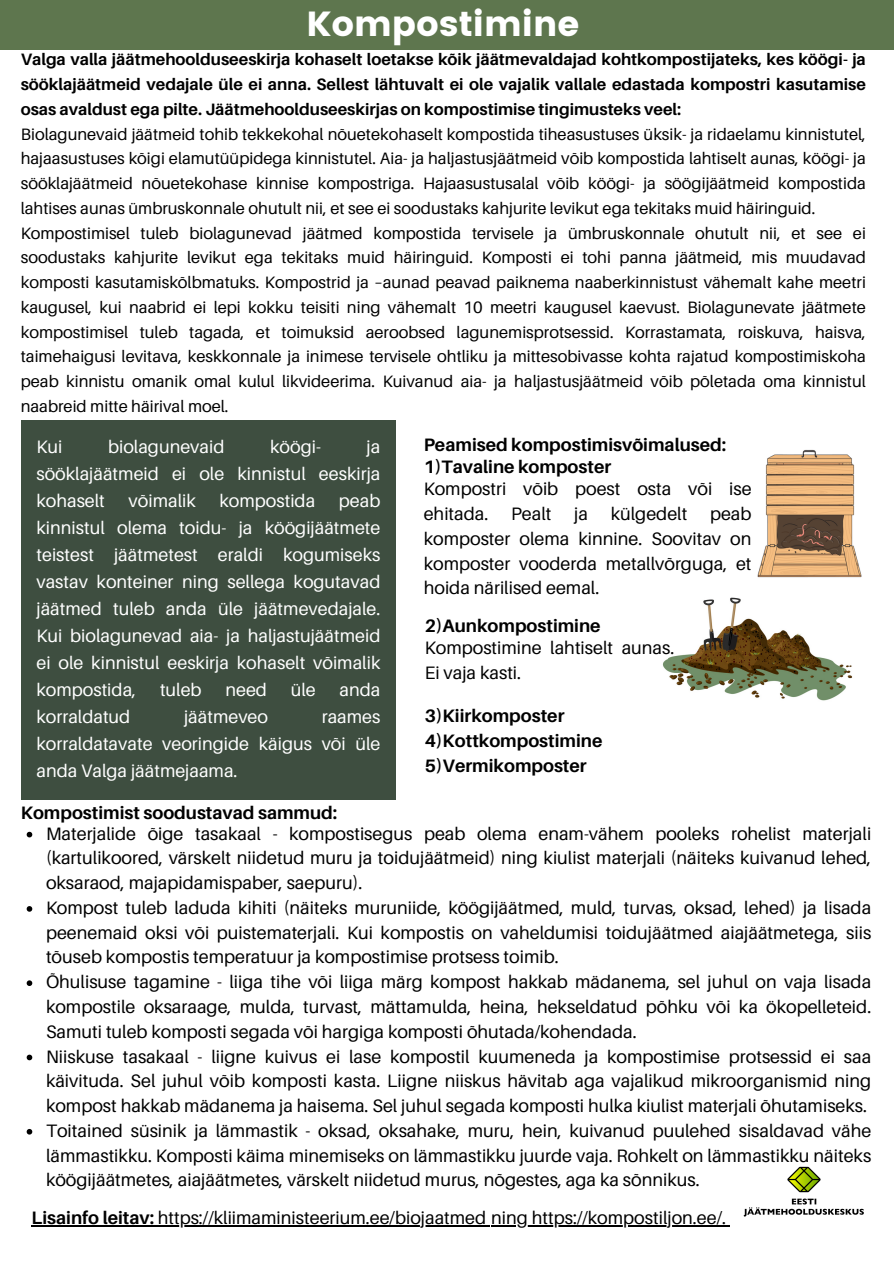
<style>
.page{position:relative;width:894px;height:1264px;background:#fff}
.page>*{position:absolute;margin:0;border:0;box-sizing:border-box;transform-origin:0 0}
.t1{font:34.8px "Poppins";color:#fff}
.t2{font:18px/24.8px "Aileron";color:#000;text-align:justify}
.t3{font:18px/27px "Aileron";color:#fff;text-align:justify}
.t4{font:700 18px "Aileron";color:#000}
.t5{font:16.5px/24.8px "Aileron";color:#000;text-align:justify}
.t6{font:700 16.5px/24.8px "Aileron";color:#000;text-align:justify}
.s1{font-weight:700}
</style>
<div class="page">
<div style="left:0;top:0;width:893px;height:50px;background:#5e764e"></div>
<img style="left:662px;top:597px;width:190px;height:104px">
<img style="left:757px;top:449px;width:105px;height:129px">
<svg style="left:27px;top:831px;width:5px;height:6px"></svg>
<svg style="left:27px;top:906px;width:5px;height:5px"></svg>
<svg style="left:27px;top:980px;width:5px;height:6px"></svg>
<svg style="left:27px;top:1054px;width:5px;height:6px"></svg>
<svg style="left:27px;top:1129px;width:5px;height:5px"></svg>
<div style="left:21px;top:421px;width:374px;height:379px;background:#3e4e40"></div>
<img style="left:743px;top:1166px;width:121px;height:51px">
<hr style="left:31px;top:1225px;width:127px;height:1px;background:#000">
<hr style="left:158px;top:1225px;width:328px;height:1px;background:#000">
<hr style="left:491px;top:1225px;width:234px;height:1px;background:#000">
<p class="t1" style="left:306px;top:4px;width:274px">Kompostimine</p>
<p class="t6" style="left:21px;top:47px;width:846px">Valga valla jäätmehoolduseeskirja kohaselt loetakse kõik jäätmevaldajad kohtkompostijateks, kes köögi- ja sööklajäätmeid vedajale üle ei anna. Sellest lähtuvalt ei ole vajalik vallale edastada kompostri kasutamise osas avaldust ega pilte. Jäätmehoolduseeskirjas on kompostimise tingimusteks veel:</p>
<p class="t5" style="left:21px;top:121px;width:846px">Biolagunevaid jäätmeid tohib tekkekohal nõuetekohaselt kompostida tiheasustuses üksik- ja ridaelamu kinnistutel, hajaasustuses kõigi elamutüüpidega kinnistutel. Aia- ja haljastusjäätmeid võib kompostida lahtiselt aunas, köögi- ja sööklajäätmeid nõuetekohase kinnise kompostriga. Hajaasustusalal võib köögi- ja söögijäätmeid kompostida lahtises aunas ümbruskonnale ohutult nii, et see ei soodustaks kahjurite levikut ega tekitaks muid häiringuid.</p>
<p class="t5" style="left:21px;top:220px;width:846px">Kompostimisel tuleb biolagunevad jäätmed kompostida tervisele ja ümbruskonnale ohutult nii, et see ei soodustaks kahjurite levikut ega tekitaks muid häiringuid. Komposti ei tohi panna jäätmeid, mis muudavad komposti kasutamiskõlbmatuks. Kompostrid ja –aunad peavad paiknema naaberkinnistust vähemalt kahe meetri kaugusel, kui naabrid ei lepi kokku teisiti ning vähemalt 10 meetri kaugusel kaevust. Biolagunevate jäätmete kompostimisel tuleb tagada, et toimuksid aeroobsed lagunemisprotsessid. Korrastamata, roiskuva, haisva, taimehaigusi levitava, keskkonnale ja inimese tervisele ohtliku ja mittesobivasse kohta rajatud kompostimiskoha peab kinnistu omanik omal kulul likvideerima. Kuivanud aia- ja haljastusjäätmeid võib põletada oma kinnistul naabreid mitte häirival moel.</p>
<p class="t3" style="left:36px;top:432px;width:27px">Kui</p>
<p class="t3" style="left:108px;top:432px;width:118px">biolagunevaid</p>
<p class="t3" style="left:270px;top:432px;width:52px">köögi-</p>
<p class="t4" style="left:423px;top:433px;width:304px">Peamised kompostimisvõimalused:</p>
<p class="t3" style="left:36px;top:432px;width:345px;text-indent:330px">ja sööklajäätmeid ei ole kinnistul eeskirja kohaselt</p>
<p class="t4" style="left:423px;top:455px;width:189px">1)Tavaline komposter</p>
<p class="t2" style="left:423px;top:476px;width:329px">Kompostri võib poest osta või ise ehitada.</p>
<p class="t3" style="left:36px;top:486px;width:345px;text-indent:302px">peab kinnistul olema toidu- ja köögijäätmete teistest jäätmetest eraldi kogumiseks vastav konteiner ning sellega kogutavad jäätmed tuleb anda üle jäätmevedajale.<br>Kui biolagunevad aia- ja haljastujäätmeid ei ole kinnistul eeskirja kohaselt võimalik kompostida,</p>
<p class="t3" style="left:129px;top:486px;width:69px">võimalik</p>
<p class="t3" style="left:219px;top:486px;width:97px">kompostida</p>
<p class="t2" style="left:423px;top:501px;width:329px;text-indent:286px">peab komposter olema kinnine. Soovitav on komposter vooderda metallvõrguga, et hoida närilised eemal.</p>
<p class="t2" style="left:511px;top:501px;width:42px">Pealt</p>
<p class="t2" style="left:574px;top:501px;width:15px">ja</p>
<p class="t2" style="left:610px;top:501px;width:78px">külgedelt</p>
<p class="t4" style="left:425px;top:614px;width:177px">2)Aunkompostimine</p>
<p class="t2" style="left:425px;top:635px;width:251px">Kompostimine lahtiselt aunas.<br>Ei vaja kasti.</p>
<p class="t3" style="left:160px;top:675px;width:43px">tuleb</p>
<p class="t3" style="left:225px;top:675px;width:43px">need</p>
<p class="t3" style="left:291px;top:675px;width:26px">üle</p>
<p class="t3" style="left:339px;top:675px;width:42px">anda</p>
<p class="t3" style="left:36px;top:702px;width:95px">korraldatud</p>
<p class="t3" style="left:184px;top:702px;width:85px">jäätmeveo</p>
<p class="t3" style="left:36px;top:702px;width:345px;text-indent:285px">raames korraldatavate veoringide käigus või üle anda Valga jäätmejaama.</p>
<p class="t4" style="left:425px;top:704px;width:141px">3)Kiirkomposter</p>
<p class="t4" style="left:425px;top:729px;width:179px">4)Kottkompostimine</p>
<p class="t4" style="left:425px;top:754px;width:163px">5)Vermikomposter</p>
<p class="t4" style="left:21px;top:801px;width:318px">Kompostimist soodustavad sammud:</p>
<p class="t2" style="left:46px;top:820px;width:826px">Materjalide õige tasakaal - kompostisegus peab olema enam-vähem pooleks rohelist materjali (kartulikoored, värskelt niidetud muru ja toidujäätmeid) ning kiulist materjali (näiteks kuivanud lehed, oksaraod, majapidamispaber, saepuru).</p>
<p class="t2" style="left:46px;top:894px;width:826px">Kompost tuleb laduda kihiti (näiteks muruniide, köögijäätmed, muld, turvas, oksad, lehed) ja lisada peenemaid oksi või puistematerjali. Kui kompostis on vaheldumisi toidujäätmed aiajäätmetega, siis tõuseb kompostis temperatuur ja kompostimise protsess toimib.</p>
<p class="t2" style="left:46px;top:969px;width:826px">Õhulisuse tagamine - liiga tihe või liiga märg kompost hakkab mädanema, sel juhul on vaja lisada kompostile oksaraage, mulda, turvast, mättamulda, heina, hekseldatud põhku või ka ökopelleteid.<br>Samuti tuleb komposti segada või hargiga komposti õhutada/kohendada.</p>
<p class="t2" style="left:46px;top:1043px;width:826px">Niiskuse tasakaal - liigne kuivus ei lase kompostil kuumeneda ja kompostimise protsessid ei saa käivituda. Sel juhul võib komposti kasta. Liigne niiskus hävitab aga vajalikud mikroorganismid ning kompost hakkab mädanema ja haisema. Sel juhul segada komposti hulka kiulist materjali õhutamiseks.</p>
<p class="t2" style="left:46px;top:1117px;width:826px">Toitained süsinik ja lämmastik - oksad, oksahake, muru, hein, kuivanud puulehed sisaldavad vähe lämmastikku. Komposti käima minemiseks on lämmastikku juurde vaja. Rohkelt on lämmastikku näiteks köögijäätmetes, aiajäätmetes, värskelt niidetud murus, nõgestes, aga ka sõnnikus.</p>
<p class="t2" style="left:31px;top:1204px;width:696px"><span class="s1">Lisainfo leitav:</span> https://kliimaministeerium.ee/biojaatmed ning https://kompostiljon.ee/.</p>
</div>
